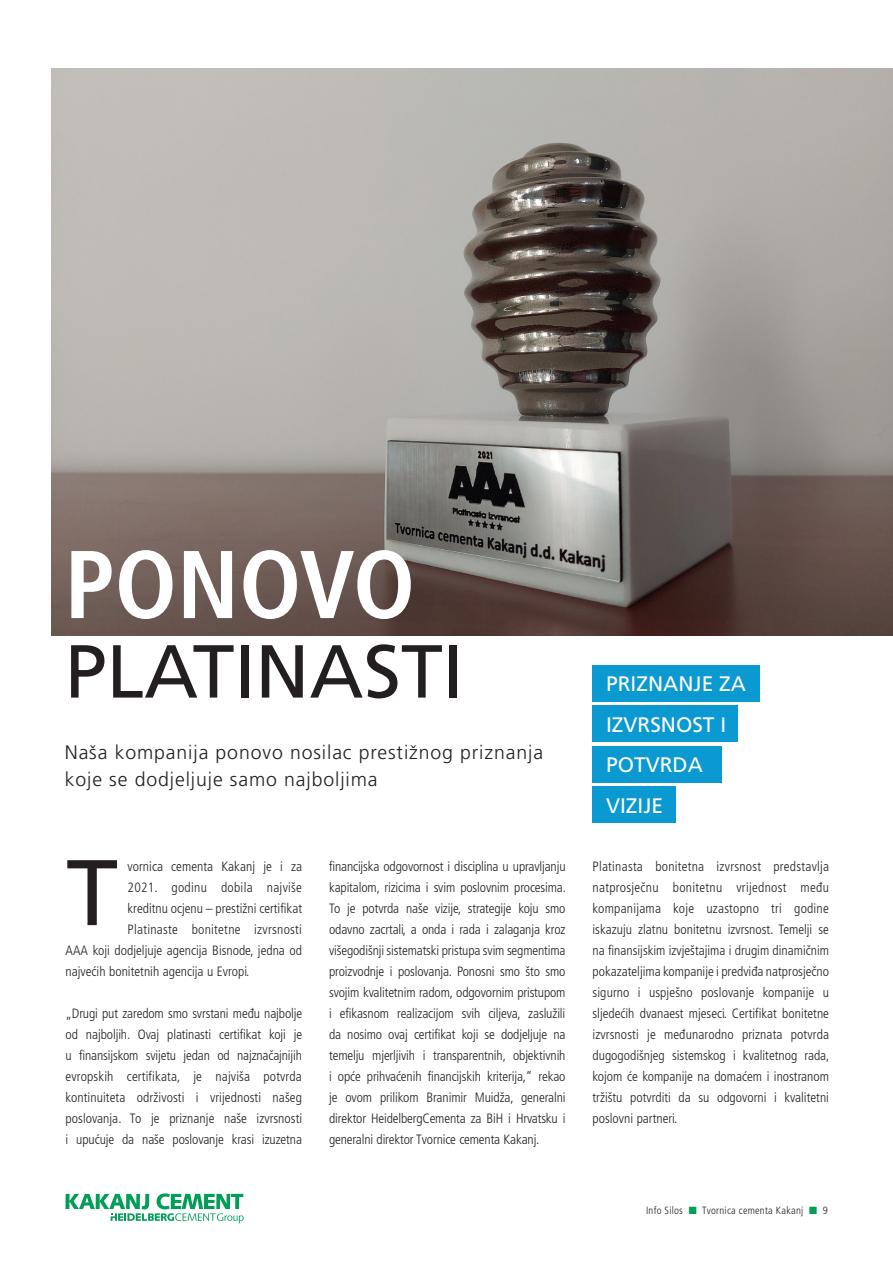
<style>
.page{position:relative;width:893px;height:1263px;background:#fff}
.page>*{position:absolute;margin:0;border:0;box-sizing:border-box;transform-origin:0 0}
.t1{font:700 condensed 96px "Frutiger LT Pro";color:#fff}
.t2{font:93px "Frutiger LT Pro";color:#231f20}
.t3{font:75px "Frutiger LT Pro";color:#231f20}
.t4{font:21px "Frutiger LT Pro";color:#fff}
.t5{font:300 19.5px/27.6px "Frutiger LT Pro";letter-spacing:.045em;color:#231f20}
.Body_paragraph{font:300 condensed 13.5px/21px "Frutiger LT Pro";color:#231f20;text-align:justify}
.Body_paragraph-2{font:300 condensed 13.5px "Frutiger LT Pro";letter-spacing:.02em;color:#231f20}
.t6{font:300 condensed 10.5px "Frutiger LT Pro";letter-spacing:.025em;color:#231f20}
.s1{color:#009e57}
</style>
<div class="page">
<img style="left:51px;top:69px;width:842px;height:566px">
<svg style="left:65px;top:1193px;width:179px;height:30px"></svg>
<div style="left:593px;top:665px;width:167px;height:36px;background:#0a99d1"></div>
<div style="left:593px;top:705px;width:145px;height:37px;background:#0a99d1"></div>
<div style="left:593px;top:746px;width:129px;height:36px;background:#0a99d1"></div>
<div style="left:593px;top:786px;width:83px;height:37px;background:#0a99d1"></div>
<p class="t1" style="left:65px;top:528px;width:352px">PONOVO</p>
<p class="t3" style="left:65px;top:627px;width:400px">PLATINASTI</p>
<p class="t5" style="left:65px;top:738px;width:480px">Naša kompanija ponovo nosilac prestižnog priznanja koje se dodjeljuje samo najboljima</p>
<p class="t4" style="left:606px;top:671px;width:142px">PRIZNANJE ZA</p>
<p class="t4" style="left:606px;top:712px;width:122px">IZVRSNOST I</p>
<p class="t4" style="left:606px;top:752px;width:98px">POTVRDA</p>
<p class="t4" style="left:606px;top:793px;width:59px">VIZIJE</p>
<p class="t2" style="left:66px;top:838px;width:53px">T</p>
<p class="Body_paragraph" style="left:128px;top:856px;width:176px">vornica cementa Kakanj je i za</p>
<p class="Body_paragraph-2" style="left:128px;top:880px;width:176px">2021. godinu dobila najviše</p>
<p class="Body_paragraph" style="left:128px;top:898px;width:176px">kreditnu ocjenu – prestižni certifikat</p>
<p class="Body_paragraph-2" style="left:128px;top:922px;width:176px">Platinaste bonitetne izvrsnosti</p>
<p class="Body_paragraph" style="left:66px;top:940px;width:238px">AAA koji dodjeljuje agencija Bisnode, jedna od</p>
<p class="Body_paragraph" style="left:66px;top:961px;width:185px">najvećih bonitetnih agencija u Evropi.</p>
<p class="Body_paragraph" style="left:66px;top:1003px;width:238px">„Drugi put zaredom smo svrstani među najbolje od najboljih. Ovaj platinasti certifikat koji je u finansijskom svijetu jedan od najznačajnijih evropskih certifikata, je najviša potvrda kontinuiteta održivosti i vrijednosti našeg poslovanja. To je priznanje naše izvrsnosti i upućuje da naše poslovanje krasi izuzetna</p>
<p class="Body_paragraph" style="left:329px;top:856px;width:238px">financijska odgovornost i disciplina u upravljanju kapitalom, rizicima i svim poslovnim procesima.<br>To je potvrda naše vizije, strategije koju smo odavno zacrtali, a onda i rada i zalaganja kroz višegodišnji sistematski pristupa svim segmentima proizvodnje i poslovanja. Ponosni smo što smo svojim kvalitetnim radom, odgovornim pristupom i efikasnom realizacijom svih ciljeva, zaslužili da nosimo ovaj certifikat koji se dodjeljuje na temelju mjerljivih i transparentnih, objektivnih i opće prihvaćenih financijskih kriterija,“ rekao je ovom prilikom Branimir Muidža, generalni direktor HeidelbergCementa za BiH i Hrvatsku i generalni direktor Tvornice cementa Kakanj.</p>
<p class="Body_paragraph" style="left:593px;top:856px;width:238px">Platinasta bonitetna izvrsnost predstavlja natprosječnu bonitetnu vrijednost među kompanijama koje uzastopno tri godine iskazuju zlatnu bonitetnu izvrsnost. Temelji se na finansijskim izvještajima i drugim dinamičnim pokazateljima kompanije i predviđa natprosječno sigurno i uspješno poslovanje kompanije u sljedećih dvanaest mjeseci. Certifikat bonitetne izvrsnosti je međunarodno priznata potvrda dugogodišnjeg sistemskog i kvalitetnog rada, kojom će kompanije na domaćem i inostranom tržištu potvrditi da su odgovorni i kvalitetni poslovni partneri.</p>
<p class="t6" style="left:646px;top:1204px;width:183px">Info Silos <span class="s1">■</span> Tvornica cementa Kakanj <span class="s1">■</span> 9</p>
</div>
